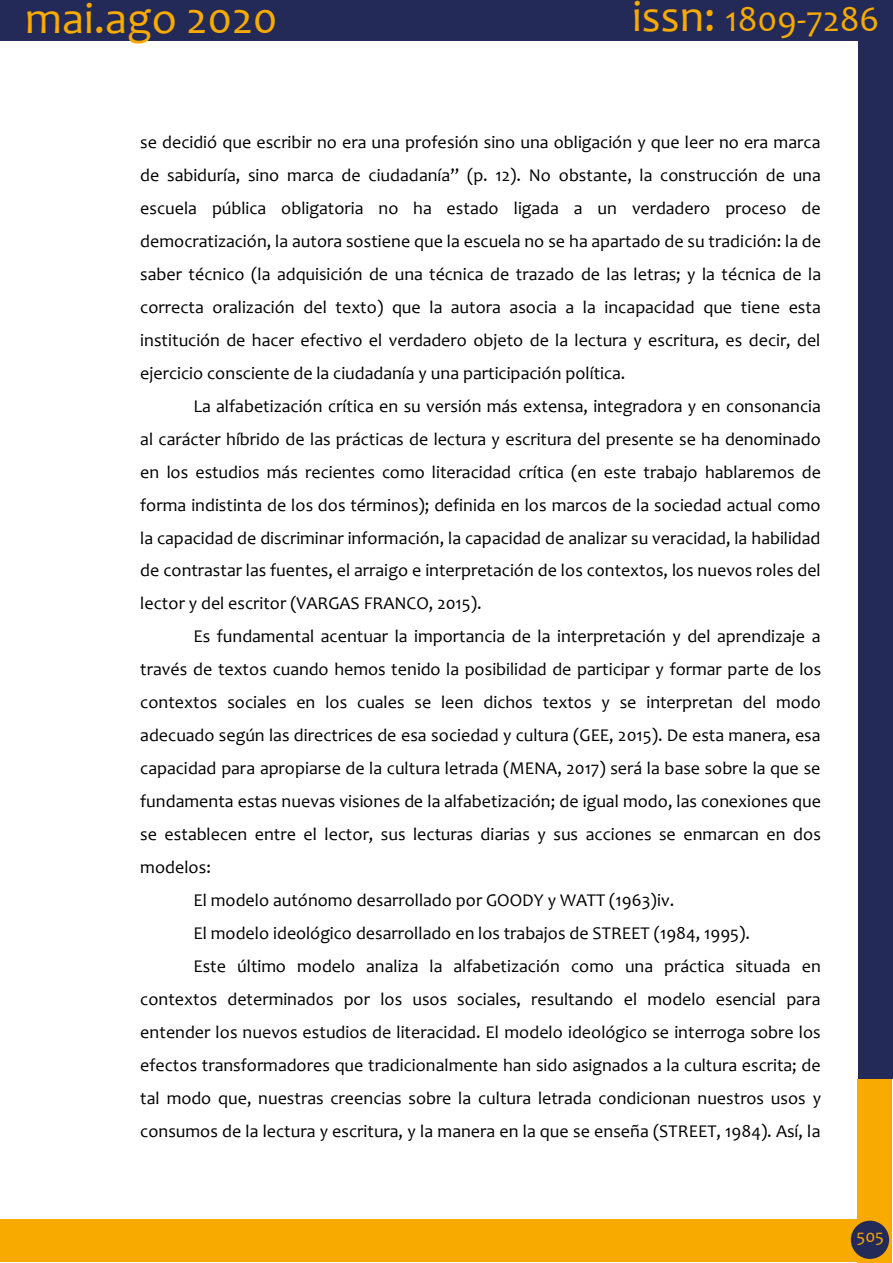
<style>
.page{position:relative;width:893px;height:1263px;background:#fff}
.page>*{position:absolute;margin:0;border:0;box-sizing:border-box;transform-origin:0 0}
.t1{font:45px "Candara";color:#f8aa00}
.t2{font:36px "Candara";color:#f8aa00}
.t3{font:18px/33px "Candara";color:#000;text-align:justify}
.t4{font:18px "Candara";color:#f8aa00}
.s1{font-size:45px}
</style>
<div class="page">
<div style="left:858px;top:0;width:34px;height:1079px;background:#232a57"></div>
<div style="left:0;top:0;width:890px;height:41px;background:#232a57"></div>
<div style="left:857px;top:1079px;width:34px;height:184px;background:#f8aa00"></div>
<div style="left:0;top:1219px;width:860px;height:43px;background:#f8aa00"></div>
<div style="left:851px;top:1221px;width:38px;height:38px;background:#232a57;border-radius:50%"></div>
<h1 class="t1" style="left:25px;top:-9px;width:254px">mai.ago 2020</h1>
<h2 class="t2" style="left:632px;top:-3px;width:249px"><span class="s1">issn:</span> 1809-7286</h2>
<p class="t3" style="left:140px;top:126px;width:682px">se decidió que escribir no era una profesión sino una obligación y que leer no era marca de sabiduría, sino marca de ciudadanía” (p. 12). No obstante, la construcción de una escuela pública obligatoria no ha estado ligada a un verdadero proceso de democratización, la autora sostiene que la escuela no se ha apartado de su tradición: la de saber técnico (la adquisición de una técnica de trazado de las letras; y la técnica de la correcta oralización del texto) que la autora asocia a la incapacidad que tiene esta institución de hacer efectivo el verdadero objeto de la lectura y escritura, es decir, del ejercicio consciente de la ciudadanía y una participación política.</p>
<p class="t3" style="left:140px;top:389px;width:682px;text-indent:53px">La alfabetización crítica en su versión más extensa, integradora y en consonancia al carácter híbrido de las prácticas de lectura y escritura del presente se ha denominado en los estudios más recientes como literacidad crítica (en este trabajo hablaremos de forma indistinta de los dos términos); definida en los marcos de la sociedad actual como la capacidad de discriminar información, la capacidad de analizar su veracidad, la habilidad de contrastar las fuentes, el arraigo e interpretación de los contextos, los nuevos roles del lector y del escritor (VARGAS FRANCO, 2015).</p>
<p class="t3" style="left:193px;top:620px;width:629px">Es fundamental acentuar la importancia de la interpretación y del aprendizaje a</p>
<p class="t3" style="left:140px;top:653px;width:682px">través de textos cuando hemos tenido la posibilidad de participar y formar parte de los</p>
<p class="t3" style="left:140px;top:686px;width:682px">contextos sociales en los cuales se leen dichos textos y se interpretan del modo</p>
<p class="t3" style="left:140px;top:719px;width:682px">adecuado según las directrices de esa sociedad y cultura (GEE, 2015). De esta manera, esa</p>
<p class="t3" style="left:140px;top:752px;width:682px">capacidad para apropiarse de la cultura letrada (MENA, 2017) será la base sobre la que se</p>
<p class="t3" style="left:140px;top:785px;width:682px">fundamenta estas nuevas visiones de la alfabetización; de igual modo, las conexiones que</p>
<p class="t3" style="left:140px;top:818px;width:682px">se establecen entre el lector, sus lecturas diarias y sus acciones se enmarcan en dos</p>
<p class="t3" style="left:140px;top:851px;width:72px">modelos:</p>
<p class="t3" style="left:193px;top:884px;width:482px">El modelo autónomo desarrollado por GOODY y WATT (1963)iv.</p>
<p class="t3" style="left:193px;top:917px;width:558px">El modelo ideológico desarrollado en los trabajos de STREET (1984, 1995).</p>
<p class="t3" style="left:193px;top:950px;width:629px">Este último modelo analiza la alfabetización como una práctica situada en</p>
<p class="t3" style="left:140px;top:983px;width:682px">contextos determinados por los usos sociales, resultando el modelo esencial para</p>
<p class="t3" style="left:140px;top:1015px;width:682px">entender los nuevos estudios de literacidad. El modelo ideológico se interroga sobre los</p>
<p class="t3" style="left:140px;top:1048px;width:682px">efectos transformadores que tradicionalmente han sido asignados a la cultura escrita; de</p>
<p class="t3" style="left:140px;top:1081px;width:682px">tal modo que, nuestras creencias sobre la cultura letrada condicionan nuestros usos y</p>
<p class="t3" style="left:140px;top:1114px;width:682px">consumos de la lectura y escritura, y la manera en la que se enseña (STREET, 1984). Así, la</p>
<p class="t4" style="left:856px;top:1224px;width:29px">505</p>
</div>
